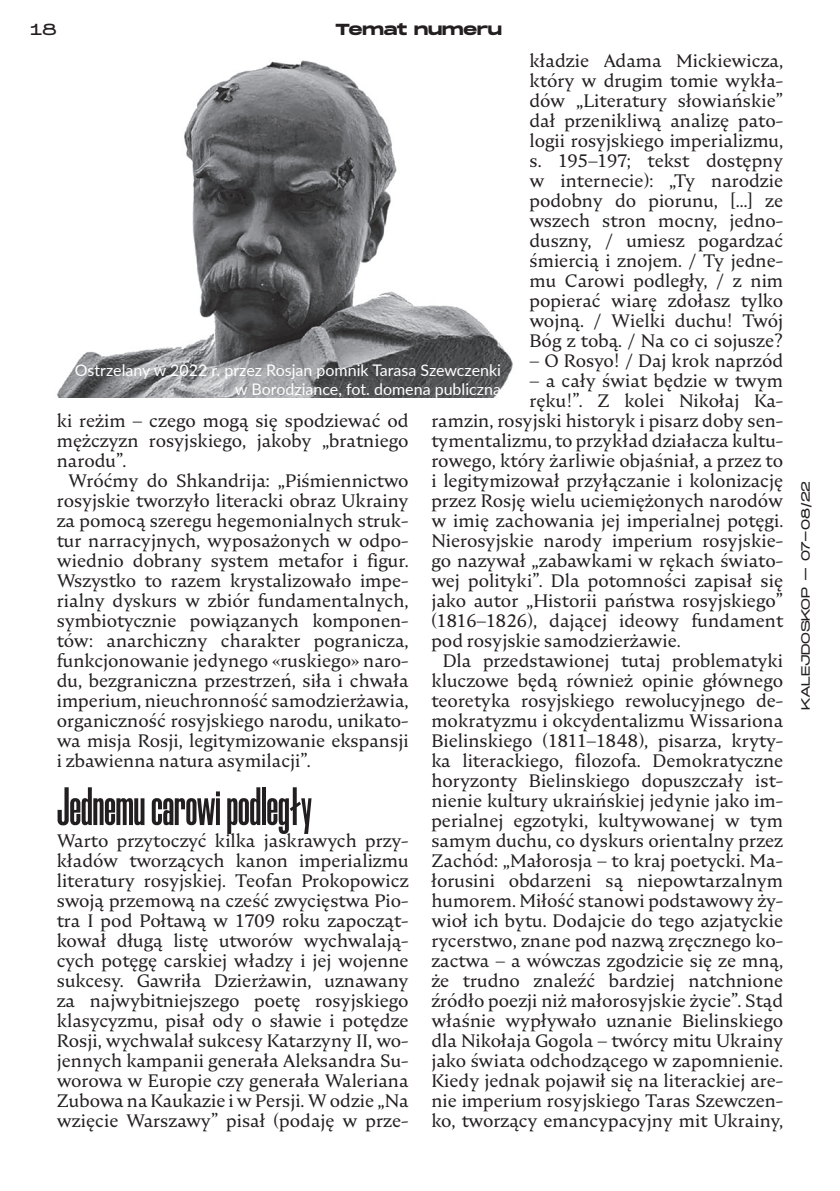
<style>
.page{position:relative;width:840px;height:1191px;background:#fff}
.page>*{position:absolute;margin:0;border:0;box-sizing:border-box;transform-origin:0 0}
.t1{font:700 54px "Morganite";color:#231f20}
.t2{font:18px/20px "Nocturne Serif";color:#231f20;text-align:justify}
.t3{font:16px/19.2px "Lato";color:#fff;text-align:right}
.t4{font:700 16px "Monument Extended";letter-spacing:-.005em;color:#231f20}
.t5{font:200 16px "Monument Extended";color:#231f20}
.t6{font:200 12px "Monument Extended";letter-spacing:-.03em;color:#231f20}
</style>
<div class="page">
<img style="left:57px;top:60px;width:456px;height:338px">
<p class="t5" style="left:30px;top:18px;width:28px">18</p>
<p class="t4" style="left:335px;top:18px;width:168px">Temat numeru</p>
<p class="t2" style="left:529px;top:50px;width:255px">kładzie Adama Mickiewicza, który w drugim tomie wykła&shy;dów „Literatury słowiańskie” dał przenikliwą analizę pato&shy;logii rosyjskiego imperializmu, s. 195–197; tekst dostępny w internecie): „Ty narodzie podobny do piorunu, […] ze wszech stron mocny, jedno&shy;duszny, / umiesz pogardzać śmiercią i znojem. / Ty jedne&shy;mu Carowi podległy, / z nim popierać wiarę zdołasz tylko wojną. / Wielki duchu! Twój Bóg z tobą. / Na co ci sojusze?</p>
<p class="t2" style="left:529px;top:350px;width:255px">– O Rosyo! / Daj krok naprzód</p>
<p class="t2" style="left:529px;top:370px;width:255px">– a cały świat będzie w twym</p>
<p class="t2" style="left:529px;top:390px;width:255px">ręku!”. Z kolei Nikołaj Ka-</p>
<p class="t2" style="left:431px;top:410px;width:353px">ramzin, rosyjski historyk i pisarz doby sen-</p>
<p class="t2" style="left:431px;top:430px;width:353px">tymentalizmu, to przykład działacza kultu-</p>
<p class="t2" style="left:431px;top:450px;width:353px">rowego, który żarliwie objaśniał, a przez to</p>
<p class="t2" style="left:431px;top:470px;width:353px">i legitymizował przyłączanie i kolonizację</p>
<p class="t2" style="left:431px;top:490px;width:353px">przez Rosję wielu uciemiężonych narodów</p>
<p class="t2" style="left:431px;top:510px;width:353px">w imię zachowania jej imperialnej potęgi.</p>
<p class="t2" style="left:431px;top:530px;width:353px">Nierosyjskie narody imperium rosyjskie-</p>
<p class="t2" style="left:431px;top:550px;width:353px">go nazywał „zabawkami w rękach świato-</p>
<p class="t2" style="left:431px;top:570px;width:353px">wej polityki”. Dla potomności zapisał się</p>
<p class="t2" style="left:431px;top:590px;width:353px">jako autor „Historii państwa rosyjskiego”</p>
<p class="t2" style="left:431px;top:610px;width:353px">(1816–1826), dającej ideowy fundament</p>
<p class="t2" style="left:431px;top:630px;width:251px">pod rosyjskie samodzierżawie.</p>
<p class="t2" style="left:442px;top:650px;width:342px">Dla przedstawionej tutaj problematyki</p>
<p class="t2" style="left:431px;top:670px;width:353px">kluczowe będą również opinie głównego</p>
<p class="t2" style="left:431px;top:690px;width:353px">teoretyka rosyjskiego rewolucyjnego de-</p>
<p class="t2" style="left:431px;top:710px;width:353px">mokratyzmu i okcydentalizmu Wissariona</p>
<p class="t2" style="left:431px;top:730px;width:353px">Bielinskiego (1811–1848), pisarza, kryty-</p>
<p class="t2" style="left:431px;top:750px;width:353px">ka literackiego, filozofa. Demokratyczne</p>
<p class="t2" style="left:431px;top:770px;width:353px">horyzonty Bielinskiego dopuszczały ist-</p>
<p class="t2" style="left:431px;top:790px;width:353px">nienie kultury ukraińskiej jedynie jako im-</p>
<p class="t2" style="left:431px;top:810px;width:353px">perialnej egzotyki, kultywowanej w tym</p>
<p class="t2" style="left:431px;top:830px;width:353px">samym duchu, co dyskurs orientalny przez</p>
<p class="t2" style="left:431px;top:850px;width:353px">Zachód: „Małorosja – to kraj poetycki. Ma-</p>
<p class="t2" style="left:431px;top:870px;width:353px">łorusini obdarzeni są niepowtarzalnym</p>
<p class="t2" style="left:431px;top:890px;width:353px">humorem. Miłość stanowi podstawowy ży-</p>
<p class="t2" style="left:431px;top:910px;width:353px">wioł ich bytu. Dodajcie do tego azjatyckie</p>
<p class="t2" style="left:431px;top:930px;width:353px">rycerstwo, znane pod nazwą zręcznego ko-</p>
<p class="t2" style="left:431px;top:950px;width:353px">zactwa – a wówczas zgodzicie się ze mną,</p>
<p class="t2" style="left:431px;top:970px;width:353px">że trudno znaleźć bardziej natchnione</p>
<p class="t2" style="left:431px;top:990px;width:353px">źródło poezji niż małorosyjskie życie”. Stąd</p>
<p class="t2" style="left:431px;top:1010px;width:353px">właśnie wypływało uznanie Bielinskiego</p>
<p class="t2" style="left:431px;top:1030px;width:353px">dla Nikołaja Gogola – twórcy mitu Ukrainy</p>
<p class="t2" style="left:431px;top:1050px;width:353px">jako świata odchodzącego w zapomnienie.</p>
<p class="t2" style="left:431px;top:1070px;width:353px">Kiedy jednak pojawił się na literackiej are-</p>
<p class="t2" style="left:431px;top:1090px;width:353px">nie imperium rosyjskiego Taras Szewczen-</p>
<p class="t2" style="left:431px;top:1110px;width:353px">ko, tworzący emancypacyjny mit Ukrainy,</p>
<p class="t3" style="left:75px;top:359px;width:427px">Ostrzelany w 2022 r. przez Rosjan pomnik Tarasa Szewczenki w Borodziance, fot. domena publiczna</p>
<p class="t2" style="left:57px;top:410px;width:353px">ki reżim – czego mogą się spodziewać od mężczyzn rosyjskiego, jakoby „bratniego narodu”.</p>
<p class="t2" style="left:57px;top:470px;width:353px;text-indent:11px">Wróćmy do Shkandrija: „Piśmiennictwo rosyjskie tworzyło literacki obraz Ukrainy za pomocą szeregu hegemonialnych struk&shy;tur narracyjnych, wyposażonych w odpo&shy;wiednio dobrany system metafor i figur.<br>Wszystko to razem krystalizowało impe&shy;rialny dyskurs w zbiór fundamentalnych, symbiotycznie powiązanych komponen&shy;tów: anarchiczny charakter pogranicza, funkcjonowanie jedynego «ruskiego» naro&shy;du, bezgraniczna przestrzeń, siła i chwała imperium, nieuchronność samodzierżawia, organiczność rosyjskiego narodu, unikato&shy;wa misja Rosji, legitymizowanie ekspansji i zbawienna natura asymilacji”.</p>
<h1 class="t1" style="left:57px;top:778px;width:256px">Jednemu carowi podległy</h1>
<p class="t2" style="left:57px;top:830px;width:353px">Warto przytoczyć kilka jaskrawych przy&shy;kładów tworzących kanon imperializmu literatury rosyjskiej. Teofan Prokopowicz swoją przemową na cześć zwycięstwa Pio&shy;tra I pod Połtawą w 1709 roku zapocząt&shy;kował długą listę utworów wychwalają&shy;cych potęgę carskiej władzy i jej wojenne sukcesy. Gawriła Dzierżawin, uznawany za najwybitniejszego poetę rosyjskiego klasycyzmu, pisał ody o sławie i potędze Rosji, wychwalał sukcesy Katarzyny II, wo&shy;jennych kampanii generała Aleksandra Su&shy;worowa w Europie czy generała Waleriana Zubowa na Kaukazie i w Persji. W odzie „Na wzięcie Warszawy” pisał (podaję w prze-</p>
<p class="t6" style="left:796px;top:710px;width:230px;rotate:-90deg">KALEJDOSKOP – 07-08/22</p>
</div>
